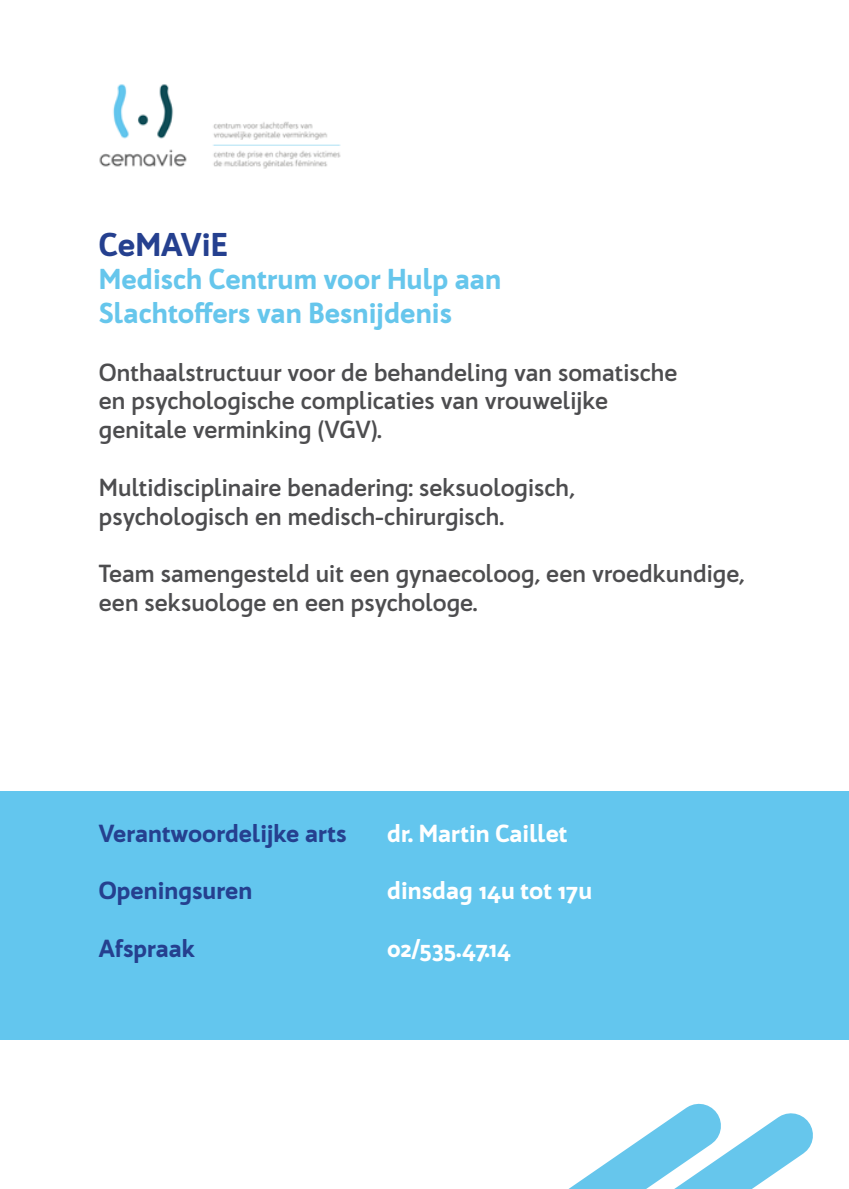
<style>
.page{position:relative;width:849px;height:1189px;background:#fff}
.page>*{position:absolute;margin:0;border:0;box-sizing:border-box;transform-origin:0 0}
.t1{font:900 32px "Bw Quinta Pro";color:#25408f}
.t2{font:900 28px "Bw Quinta Pro";color:#66c6ec}
.t3{font:700 24px "Bw Quinta Pro";color:#4d4d4f}
.t4{font:900 24px "Bw Quinta Pro";color:#fff}
.t5{font:900 24px "Bw Quinta Pro";color:#25408f}
</style>
<div class="page">
<div style="left:0;top:791px;width:848px;height:248px;background:#63c6ee"></div>
<img style="left:99px;top:84px;width:242px;height:85px">
<svg style="left:570px;top:1103px;width:243px;height:85px"></svg>
<p class="t1" style="left:99px;top:223px;width:131px">CeMAViE</p>
<p class="t2" style="left:99px;top:261px;width:404px">Medisch Centrum voor Hulp aan</p>
<p class="t2" style="left:99px;top:295px;width:354px">Slachtoffers van Besnijdenis</p>
<p class="t3" style="left:99px;top:357px;width:580px">Onthaalstructuur voor de behandeling van somatische</p>
<p class="t3" style="left:99px;top:385px;width:510px">en psychologische complicaties van vrouwelijke</p>
<p class="t3" style="left:99px;top:414px;width:284px">genitale verminking (VGV).</p>
<p class="t3" style="left:99px;top:472px;width:477px">Multidisciplinaire benadering: seksuologisch,</p>
<p class="t3" style="left:99px;top:501px;width:406px">psychologisch en medisch-chirurgisch.</p>
<p class="t3" style="left:99px;top:558px;width:647px">Team samengesteld uit een gynaecoloog, een vroedkundige,</p>
<p class="t3" style="left:99px;top:587px;width:380px">een seksuologe en een psychologe.</p>
<p class="t5" style="left:99px;top:817px;width:249px">Verantwoordelijke arts</p>
<p class="t4" style="left:387px;top:817px;width:182px">dr. Martin Caillet</p>
<p class="t5" style="left:99px;top:875px;width:155px">Openingsuren</p>
<p class="t4" style="left:387px;top:875px;width:207px">dinsdag 14u tot 17u</p>
<p class="t5" style="left:99px;top:932px;width:98px">Afspraak</p>
<p class="t4" style="left:387px;top:932px;width:126px">02/535.47.14</p>
</div>
